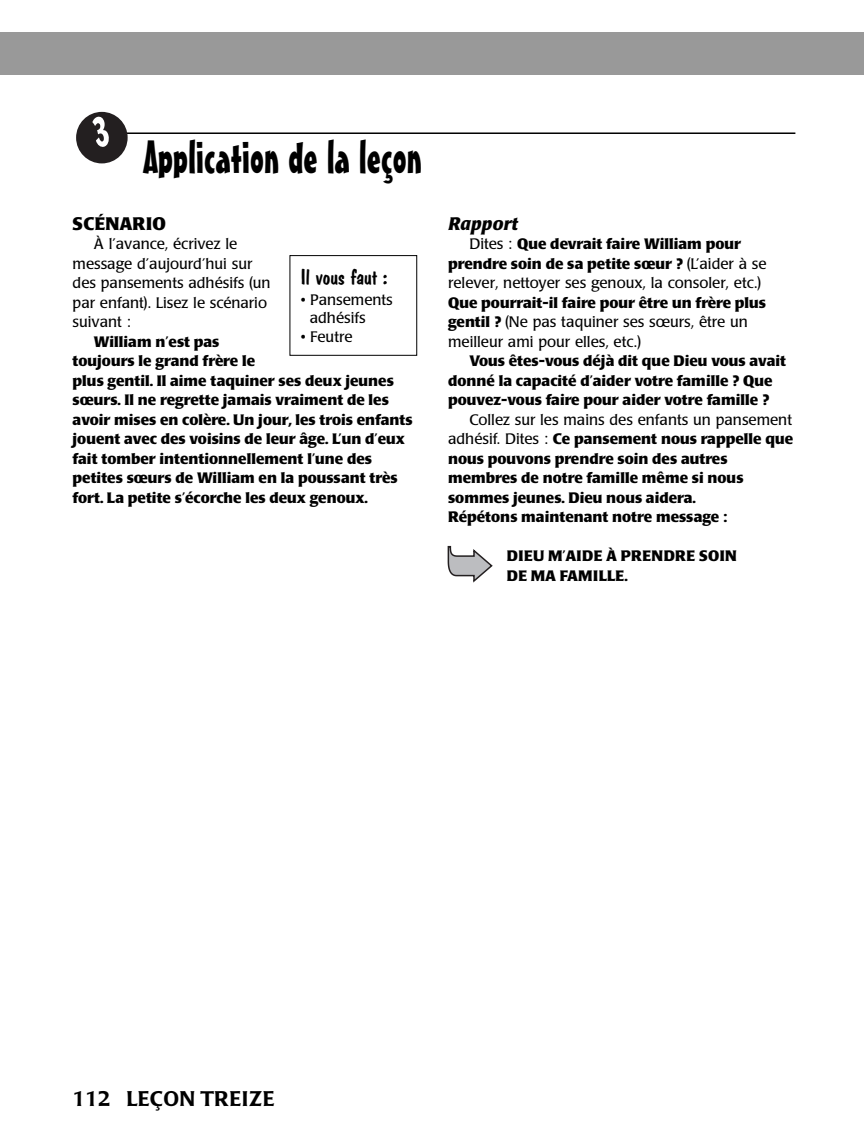
<style>
.page{position:relative;width:864px;height:1148px;background:#fff}
.page>*{position:absolute;margin:0;border:0;box-sizing:border-box;transform-origin:0 0}
.t1{font:45px "Mister Earl BT";color:#000}
.t2{font:500 21px "Poppl Laudatio";letter-spacing:.02em;color:#000}
.t3{font:21px "Dom Casual D";color:#000;scale:1.05 1}
.t4{font:700 18px "Poppl Laudatio";letter-spacing:.02em;color:#000}
.t5{font:italic 700 18px "Poppl Laudatio";color:#000}
.t6{font:700 15px/19.5px "Poppl Laudatio";color:#000}
.t7{font:15px/19.5px "Poppl Laudatio";color:#000}
.t8{font:700 15px/19.5px "Poppl Laudatio";letter-spacing:.02em;color:#000}
.s1{font-weight:700}
.s2{font-weight:400}
</style>
<div class="page">
<div style="left:0;top:32px;width:864px;height:42px;background:#999"></div>
<hr style="left:126px;top:132px;width:669px;height:2px;background:#000">
<div style="left:290px;top:255px;width:127px;height:101px;border:1px solid #000"></div>
<svg style="left:448px;top:546px;width:45px;height:36px"></svg>
<svg style="left:76px;top:112px;width:52px;height:51px"></svg>
<h1 class="t1" style="left:144px;top:141px;width:280px">Application de la leçon</h1>
<p class="t4" style="left:73px;top:216px;width:95px">SCÉNARIO</p>
<p class="t7" style="left:73px;top:236px;width:200px;text-indent:21px">À l’avance, écrivez le message d’aujourd’hui sur des pansements adhésifs (un par enfant). Lisez le scénario suivant :</p>
<p class="t6" style="left:73px;top:333px;width:342px;text-indent:21px">William n’est pas<br>toujours le grand frère le<br>plus gentil. Il aime taquiner ses deux jeunes sœurs. Il ne regrette jamais vraiment de les avoir mises en colère. Un jour, les trois enfants jouent avec des voisins de leur âge. L’un d’eux fait tomber intentionnellement l’une des petites sœurs de William en la poussant très fort. La petite s’écorche les deux genoux.</p>
<h2 class="t3" style="left:301px;top:264px;width:84px">Il vous faut :</h2>
<p class="t7" style="left:310px;top:292px;width:84px;line-height:18.3px;text-indent:-9px">• Pansements adhésifs</p>
<p class="t7" style="left:301px;top:328px;width:53px">• Feutre</p>
<p class="t5" style="left:448px;top:216px;width:71px">Rapport</p>
<p class="t7" style="left:448px;top:236px;width:320px;text-align:center">Dites : <span class="s1">Que devrait faire William pour prendre soin de sa petite sœur ?</span> (L’aider à se relever, nettoyer ses genoux, la consoler, etc.)</p>
<p class="t7" style="left:448px;top:294px;width:320px"><span class="s1">Que pourrait-il faire pour être un frère plus gentil ?</span> (Ne pas taquiner ses sœurs, être un meilleur ami pour elles, etc.)</p>
<p class="t6" style="left:448px;top:353px;width:339px;text-indent:21px">Vous êtes-vous déjà dit que Dieu vous avait donné la capacité d’aider votre famille ? Que pouvez-vous faire pour aider votre famille ?</p>
<p class="t6" style="left:448px;top:411px;width:347px;text-indent:21px"><span class="s2">Collez sur les mains des enfants un pansement adhésif. Dites :</span> Ce pansement nous rappelle que nous pouvons prendre soin des autres membres de notre famille même si nous sommes jeunes. Dieu nous aidera.<br>Répétons maintenant notre message :</p>
<p class="t8" style="left:507px;top:548px;width:232px">DIEU M’AIDE À PRENDRE SOIN<br>DE MA FAMILLE.</p>
<h2 class="t2" style="left:73px;top:1090px;width:203px">112 LEÇON TREIZE</h2>
</div>
